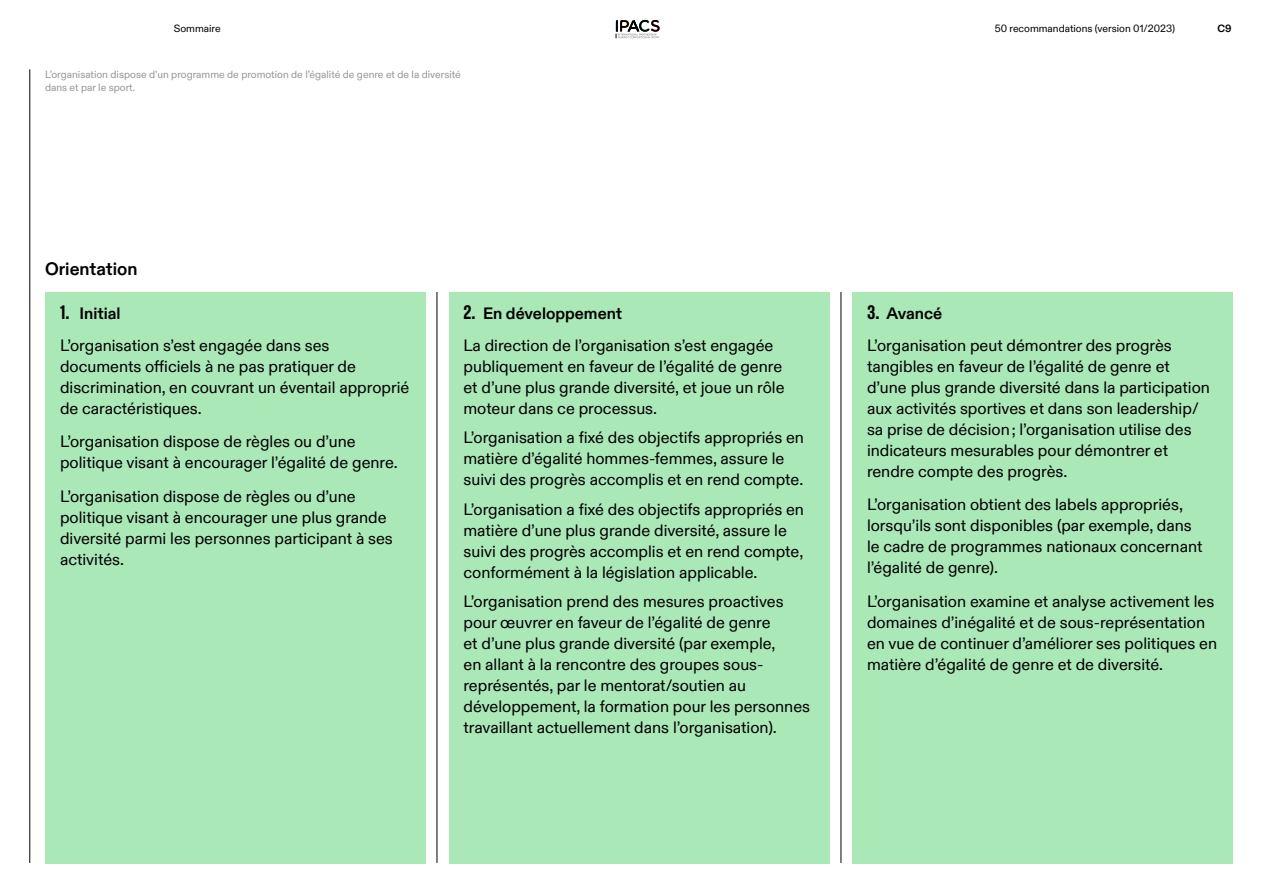
<style>
.page{position:relative;width:1263px;height:893px;background:#fff}
.page>*{position:absolute;margin:0;border:0;box-sizing:border-box;transform-origin:0 0}
.Sous-Titre_-_Niveau_1{font:700 18px "Olympic Sans";color:#000}
.Texte_-_Courant{font:16.5px/21px "Olympic Sans";color:#000}
.t1{font:700 16.5px "Olympic Sans";color:#000}
.Texte_-_Notes{font:10.5px/13.5px "Olympic Sans";color:#969696}
.t2{font:10.5px "Olympic Sans";color:#000}
.Texte_-_Courant-2{font:700 10.5px "Olympic Sans";color:#000}
.s1{font-family:"Olympic Headline";font-weight:400;font-size:19.5px}
</style>
<div class="page">
<hr style="left:30px;top:69px;width:1px;height:794px;background:#000">
<div style="left:45px;top:292px;width:381px;height:571px;background:#aae8b8"></div>
<div style="left:448px;top:292px;width:381px;height:571px;background:#aae8b8"></div>
<div style="left:852px;top:292px;width:381px;height:571px;background:#aae8b8"></div>
<hr style="left:437px;top:292px;width:1px;height:571px;background:#000">
<hr style="left:841px;top:292px;width:1px;height:571px;background:#000">
<svg style="left:616px;top:20px;width:44px;height:18px"></svg>
<p class="t2" style="left:174px;top:20px;width:48px">Sommaire</p>
<p class="t2" style="left:995px;top:20px;width:182px">50 recommandations (version 01/2023)</p>
<p class="Texte_-_Notes" style="left:45px;top:67px;width:417px">L’organisation dispose d’un programme de promotion de l’égalité de genre et de la diversité dans et par le sport.</p>
<p class="Texte_-_Courant-2" style="left:1217px;top:20px;width:16px">C9</p>
<p class="Sous-Titre_-_Niveau_1" style="left:45px;top:255px;width:94px">Orientation</p>
<p class="t1" style="left:60px;top:300px;width:62px"><span class="s1">1.</span> Initial</p>
<p class="Texte_-_Courant" style="left:60px;top:333px;width:351px">L’organisation s’est engagée dans ses documents officiels à ne pas pratiquer de discrimination, en couvrant un éventail approprié de caractéristiques.</p>
<p class="Texte_-_Courant" style="left:60px;top:430px;width:339px">L’organisation dispose de règles ou d’une politique visant à encourager l’égalité de genre.</p>
<p class="Texte_-_Courant" style="left:60px;top:485px;width:334px">L’organisation dispose de règles ou d’une politique visant à encourager une plus grande diversité parmi les personnes participant à ses activités.</p>
<p class="t1" style="left:463px;top:300px;width:160px"><span class="s1">2.</span> En développement</p>
<p class="Texte_-_Courant" style="left:463px;top:333px;width:323px">La direction de l’organisation s’est engagée publiquement en faveur de l’égalité de genre et d’une plus grande diversité, et joue un rôle moteur dans ce processus.</p>
<p class="Texte_-_Courant" style="left:463px;top:426px;width:342px">L’organisation a fixé des objectifs appropriés en matière d’égalité hommes-femmes, assure le suivi des progrès accomplis et en rend compte.</p>
<p class="Texte_-_Courant" style="left:463px;top:497px;width:342px">L’organisation a fixé des objectifs appropriés en matière d’une plus grande diversité, assure le suivi des progrès accomplis et en rend compte, conformément à la législation applicable.</p>
<p class="Texte_-_Courant" style="left:463px;top:590px;width:348px">L’organisation prend des mesures proactives pour œuvrer en faveur de l’égalité de genre<br>et d’une plus grande diversité (par exemple,<br>en allant à la rencontre des groupes sous&shy;représentés, par le mentorat/soutien au développement, la formation pour les personnes travaillant actuellement dans l’organisation).</p>
<p class="t1" style="left:867px;top:300px;width:77px"><span class="s1">3.</span> Avancé</p>
<p class="Texte_-_Courant" style="left:867px;top:333px;width:344px">L’organisation peut démontrer des progrès tangibles en faveur de l’égalité de genre et d’une plus grande diversité dans la participation aux activités sportives et dans son leadership/ sa prise de décision ; l’organisation utilise des indicateurs mesurables pour démontrer et rendre compte des progrès.</p>
<p class="Texte_-_Courant" style="left:867px;top:493px;width:337px">L’organisation obtient des labels appropriés, lorsqu’ils sont disponibles (par exemple, dans le cadre de programmes nationaux concernant l’égalité de genre).</p>
<p class="Texte_-_Courant" style="left:867px;top:590px;width:352px">L’organisation examine et analyse activement les domaines d’inégalité et de sous-représentation en vue de continuer d’améliorer ses politiques en matière d’égalité de genre et de diversité.</p>
</div>
